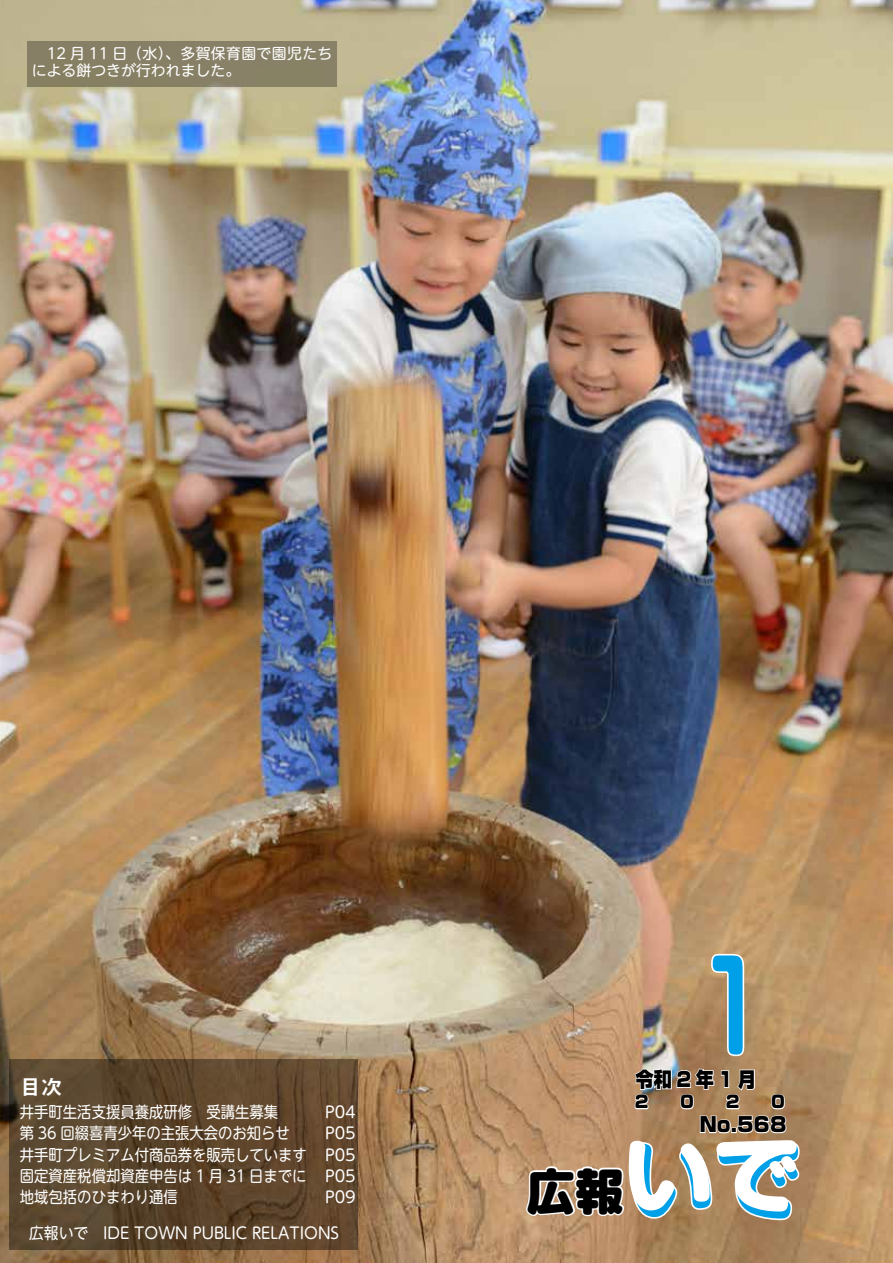
<style>
.page{position:relative;width:893px;height:1263px;background:#fff}
.page>*{position:absolute;margin:0;border:0;box-sizing:border-box;transform-origin:0 0}
.t1{font:700 124.35px "Soft Go Std De";color:#00a0e9;scale:.8 1}
.t2{font:900 87.3px "Soft Go Std";color:#00a0e9}
.t3{font:900 48.45px "Soft Go Std";color:#000}
.t4{font:21.3px "Midashi Go Pro MB31";color:#fff}
.t5{font:900 20.25px "Shin Go Pro";color:#000;scale:.9 1}
.t6{font:900 20.25px "Shin Go Pro";color:#000}
.t7{font:900 16.95px "Soft Go Std";color:#000}
.t8{font:15.9px "UD Shin M Go Pro";color:#fff;scale:.9 1}
.t9{font:15.9px "UD Shin M Go Pro";color:#fff;scale:.93 1}
.t10{font:15.9px "UD Shin M Go Pro";color:#fff}
.t11{font:14.85px/17px "UD Shin M Go Pro";color:#fff}
.s1{font-family:"Soft Go Std De";font-weight:700;font-size:83.4px;color:#fff}
</style>
<div class="page">
<img style="left:0;top:0;width:893px;height:1263px">
<div style="left:28px;top:41px;width:309px;height:46px;background:#878065"></div>
<svg style="left:709px;top:951px;width:37px;height:107px"></svg>
<svg style="left:525px;top:1067px;width:276px;height:155px;background:#c1a182"></svg>
<svg style="left:10px;top:1059px;width:348px;height:190px;background:#5b452c"></svg>
<p class="t11" style="left:32px;top:44px;width:302px">　12 月 11 日（水）、多賀保育園で園児たちによる餅つきが行われました。</p>
<h3 class="t4" style="left:20px;top:1069px;width:44px">目次</h3>
<p class="t8" style="left:20px;top:1099px;width:289px">井手町生活支援員養成研修　受講生募集</p>
<p class="t10" style="left:325px;top:1099px;width:32px">P04</p>
<p class="t8" style="left:20px;top:1120px;width:302px">第 36 回綴喜青少年の主張大会のお知らせ</p>
<p class="t10" style="left:325px;top:1120px;width:32px">P05</p>
<p class="t8" style="left:20px;top:1142px;width:320px">井手町プレミアム付商品券を販売しています</p>
<p class="t10" style="left:325px;top:1142px;width:32px">P05</p>
<p class="t8" style="left:20px;top:1163px;width:320px">固定資産税償却資産申告は 1 月 31 日までに</p>
<p class="t10" style="left:325px;top:1163px;width:32px">P05</p>
<p class="t8" style="left:20px;top:1184px;width:177px">地域包括のひまわり通信</p>
<p class="t10" style="left:325px;top:1184px;width:32px">P09</p>
<p class="t9" style="left:29px;top:1220px;width:335px">広報いで　IDE TOWN PUBLIC RELATIONS</p>
<h1 class="t1" style="left:693px;top:918px;width:101px">1</h1>
<p class="t5" style="left:635px;top:1063px;width:135px">令和2年1 月</p>
<p class="t6" style="left:699px;top:1108px;width:89px">No.568</p>
<p class="t7" style="left:635px;top:1090px;width:15px">2</p>
<p class="t7" style="left:680px;top:1090px;width:15px">0</p>
<p class="t7" style="left:726px;top:1090px;width:15px">2</p>
<p class="t7" style="left:771px;top:1090px;width:15px">0</p>
<h3 class="t3" style="left:527px;top:1157px;width:276px">広報<span class="s1">いで</span></h3>
<h2 class="t2" style="left:715px;top:1118px;width:89px">で</h2>
</div>
